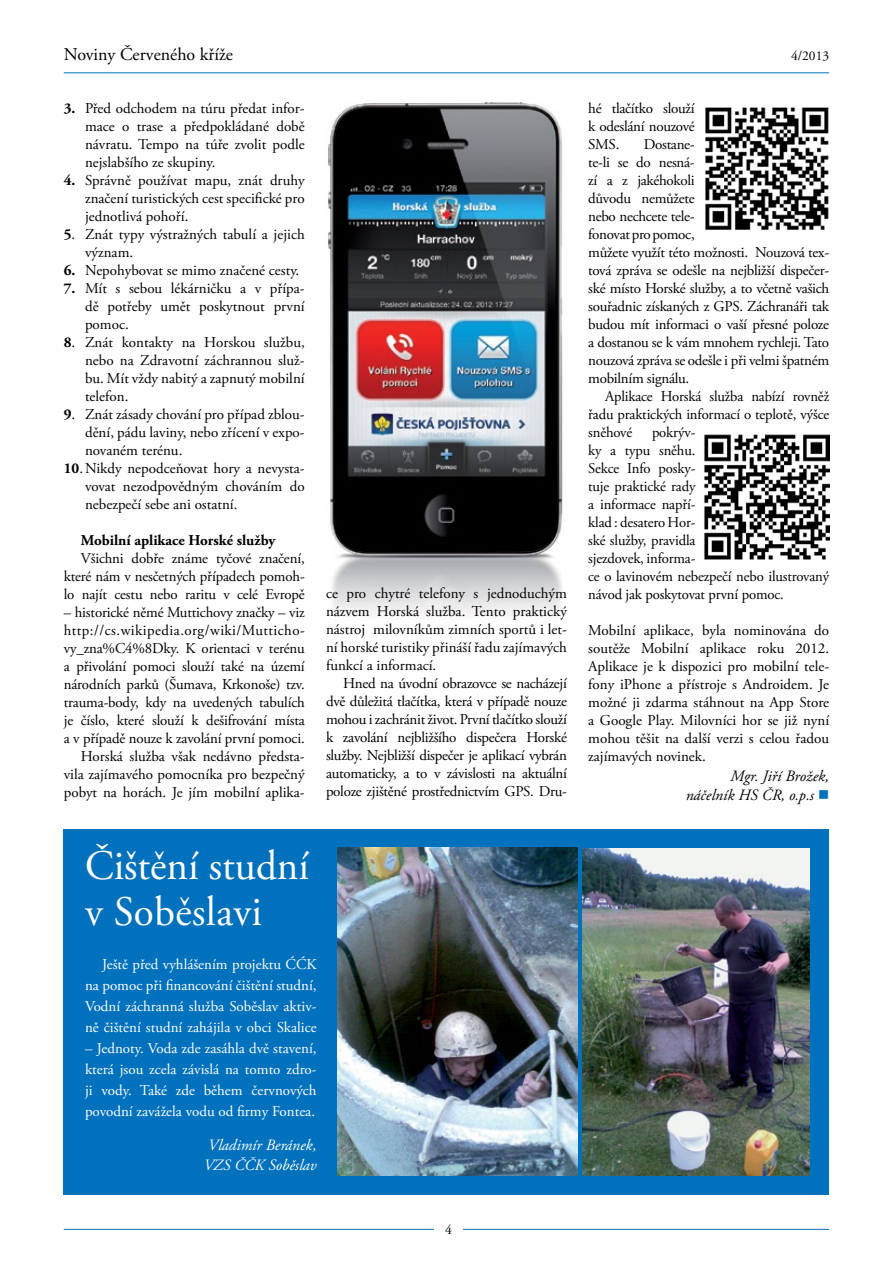
<style>
.page{position:relative;width:893px;height:1263px;background:#fff}
.page>*{position:absolute;margin:0;border:0;box-sizing:border-box;transform-origin:0 0}
.t1{font:42px/46.5px "Adobe Garamond Pro";color:#fff}
.t2{font:18px "Adobe Garamond Pro";color:#000}
.t3{font:italic 15.75px/19.5px "Adobe Garamond Pro";color:#000;text-align:right}
.t4{font:italic 15.75px/19.5px "Adobe Garamond Pro";color:#fff}
.t5{font:15px/18px "Adobe Garamond Pro";letter-spacing:-.01em;color:#000;text-align:justify}
.t6{font:15px/21px "Adobe Garamond Pro";color:#fff;text-align:justify}
.t7{font:700 15px "Adobe Garamond Pro";color:#000}
.t8{font:13.5px "Adobe Garamond Pro";color:#000}
.s1{font-weight:700}
.s2{color:#0071bc}
</style>
<div class="page">
<hr style="left:64px;top:72px;width:765px;height:1px;background:#0071bc">
<hr style="left:64px;top:1229px;width:765px;height:1px;background:#0071bc">
<div style="left:434px;top:1217px;width:29px;height:25px;background:#fff"></div>
<div style="left:64px;top:829px;width:765px;height:366px;background:#0071bc"></div>
<img style="left:328px;top:102px;width:235px;height:513px">
<img style="left:704px;top:434px;width:125px;height:125px">
<img style="left:705px;top:107px;width:124px;height:123px">
<img style="left:583px;top:848px;width:226px;height:327px">
<img style="left:337px;top:848px;width:241px;height:327px">
<p class="t2" style="left:64px;top:43px;width:171px">Noviny Červeného kříže</p>
<p class="t8" style="left:791px;top:47px;width:40px">4/2013</p>
<p class="t5" style="left:85px;top:100px;width:221px;text-indent:-21px"><span class="s1">3.</span> Před odchodem na túru předat infor&shy;mace o trase a předpokládané době návratu. Tempo na túře zvolit podle nejslabšího ze skupiny.</p>
<p class="t5" style="left:85px;top:172px;width:222px;text-indent:-21px"><span class="s1">4.</span> Správně používat mapu, znát druhy značení turistických cest specifické pro jednotlivá pohoří.</p>
<p class="t5" style="left:85px;top:226px;width:221px;text-indent:-21px"><span class="s1">5</span>. Znát typy výstražných tabulí a jejich význam.</p>
<p class="t5" style="left:64px;top:262px;width:237px"><span class="s1">6.</span> Nepohybovat se mimo značené cesty.</p>
<p class="t5" style="left:85px;top:280px;width:221px;text-indent:-21px"><span class="s1">7.</span> Mít s sebou lékárničku a v přípa&shy;dě potřeby umět poskytnout první pomoc.</p>
<p class="t5" style="left:85px;top:334px;width:221px;text-indent:-21px"><span class="s1">8</span>. Znát kontakty na Horskou službu, nebo na Zdravotní záchrannou služ&shy;bu. Mít vždy nabitý a zapnutý mobilní telefon.</p>
<p class="t5" style="left:64px;top:406px;width:242px"><span class="s1">9</span>. Znát zásady chování pro případ zblou-</p>
<p class="t5" style="left:85px;top:424px;width:221px">dění, pádu laviny, nebo zřícení v expo-</p>
<p class="t5" style="left:85px;top:442px;width:99px">novaném terénu.</p>
<p class="t5" style="left:64px;top:460px;width:242px"><span class="s1">10</span>.Nikdy nepodceňovat hory a nevysta-</p>
<p class="t5" style="left:85px;top:478px;width:221px">vovat nezodpovědným chováním do</p>
<p class="t5" style="left:85px;top:496px;width:154px">nebezpečí sebe ani ostatní.</p>
<p class="t7" style="left:81px;top:531px;width:196px">Mobilní aplikace Horské služby</p>
<p class="t5" style="left:64px;top:550px;width:242px;text-indent:17px">Všichni dobře známe tyčové značení, které nám v nesčetných případech pomoh&shy;lo najít cestu nebo raritu v celé Evropě</p>
<p class="t5" style="left:64px;top:604px;width:243px;text-align:right">– historické němé Muttichovy značky – viz http://cs.wikipedia.org/wiki/Mutticho&shy;vy_zna%C4%8Dky. K orientaci v terénu a přivolání pomoci slouží také na území národních parků (Šumava, Krkonoše) tzv. trauma-body, kdy na uvedených tabulích je číslo, které slouží k dešifrování místa a v případě nouze k zavolání první pomoci.<br>Horská služba však nedávno předsta&shy;vila zajímavého pomocníka pro bezpečný pobyt na horách. Je jím mobilní aplika-</p>
<p class="t5" style="left:588px;top:100px;width:108px">hé tlačítko slouží k odeslání nouzové SMS.</p>
<p class="t5" style="left:588px;top:136px;width:242px;text-align:left;text-indent:56px">Dostane-<br>te-li se do nesná-<br>zí a z jakéhokoli<br>důvodu nemůžete<br>nebo nechcete tele-<br>fonovat pro pomoc,<br>můžete využít této možnosti. Nouzová tex&shy;tová zpráva se odešle na nejbližší dispečer&shy;ské místo Horské služby, a to včetně vašich souřadnic získaných z GPS. Záchranáři tak budou mít informaci o vaší přesné poloze a dostanou se k vám mnohem rychleji. Tato nouzová zpráva se odešle i při velmi špatném mobilním signálu.</p>
<p class="t5" style="left:588px;top:388px;width:242px;text-indent:17px">Aplikace Horská služba nabízí rovněž řadu praktických informací o teplotě, výšce sněhové</p>
<p class="t5" style="left:588px;top:424px;width:243px;text-align:left;text-indent:64px">pokrýv-<br>ky a typu sněhu.<br>Sekce Info posky-<br>tuje praktické rady<br>a informace napří-<br>klad : desatero Hor-<br>ské služby, pravidla<br>sjezdovek, informa-<br>ce o lavinovém nebezpečí nebo ilustrovaný návod jak poskytovat první pomoc.</p>
<p class="t5" style="left:588px;top:622px;width:242px">Mobilní aplikace, byla nominována do soutěže Mobilní aplikace roku 2012.<br>Aplikace je k dispozici pro mobilní tele&shy;fony iPhone a přístroje s Androidem. Je možné ji zdarma stáhnout na App Store a Google Play. Milovníci hor se již nyní mohou těšit na další verzi s celou řadou zajímavých novinek.</p>
<p class="t3" style="left:686px;top:766px;width:145px">Mgr. Jiří Brožek, náčelník HS ČR, o.p.s <span class="s2">■</span></p>
<p class="t5" style="left:326px;top:585px;width:243px">ce pro chytré telefony s jednoduchým názvem Horská služba. Tento praktický nástroj milovníkům zimních sportů i let&shy;ní horské turistiky přináší řadu zajímavých funkcí a informací.</p>
<p class="t5" style="left:326px;top:675px;width:242px;text-indent:17px">Hned na úvodní obrazovce se nacházejí dvě důležitá tlačítka, která v případě nouze mohou i zachránit život. První tlačítko slouží k zavolání nejbližšího dispečera Horské služby. Nejbližší dispečer je aplikací vybrán automaticky, a to v závislosti na aktuální poloze zjištěné prostřednictvím GPS. Dru-</p>
<h1 class="t1" style="left:85px;top:844px;width:226px">Čištění studní v Soběslavi</h1>
<p class="t6" style="left:85px;top:954px;width:233px;text-indent:17px">Ještě před vyhlášením projektu ĆĆK na pomoc při financování čištění studní, Vodní záchranná služba Soběslav aktiv&shy;ně čištění studní zahájila v obci Skalice</p>
<p class="t6" style="left:85px;top:1038px;width:233px">– Jednoty. Voda zde zasáhla dvě stavení, která jsou zcela závislá na tomto zdro&shy;ji vody. Také zde během červnových povodní zavážela vodu od firmy Fontea.</p>
<p class="t4" style="left:204px;top:1136px;width:114px">Vladimír Beránek,<br>VZS ČČK Soběslav</p>
</div>
